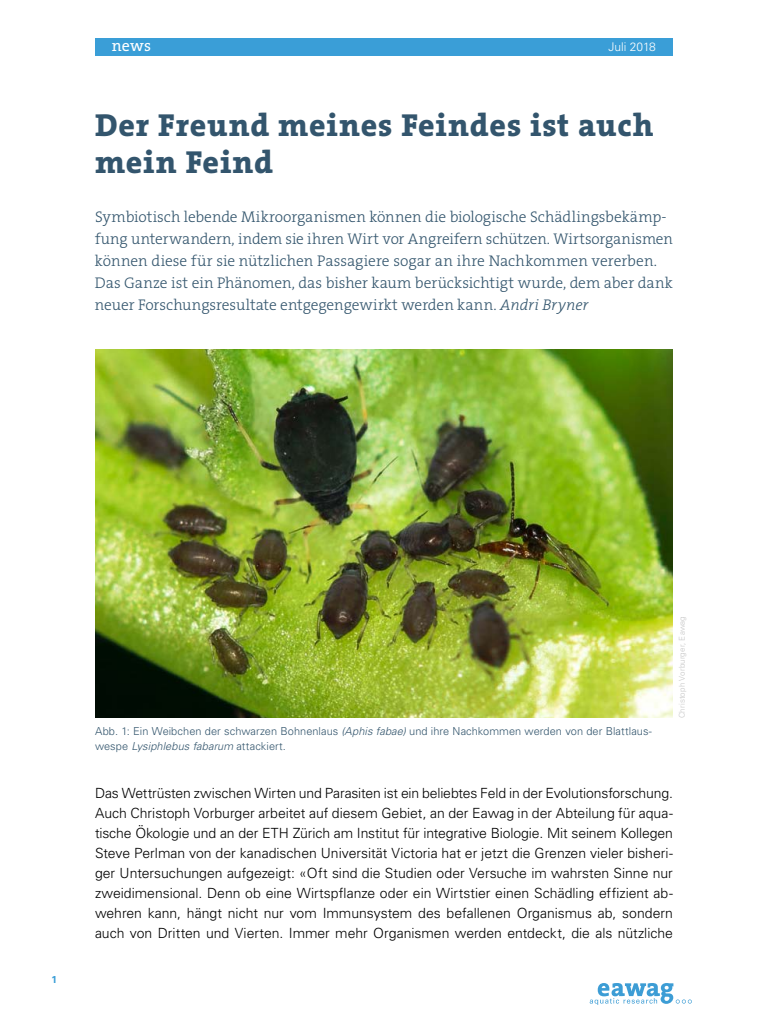
<style>
.page{position:relative;width:768px;height:1024px;background:#fff}
.page>*{position:absolute;margin:0;border:0;box-sizing:border-box;transform-origin:0 0}
.t1{font:800 32px/37px "The Serif B8";letter-spacing:.025em;color:#33556d}
.t2{font:16px "The Serif B5 Plain";color:#fff}
.t3{font:300 15.5px/22px "The Serif B3";letter-spacing:-.005em;color:#33556d}
.t4{font:300 14px/20px "Univers LT Std";color:#000;text-align:justify}
.t5{font:12px "Univers LT Std Light 2";color:#fff}
.t6{font:300 11px/15px "Univers LT Std";letter-spacing:.005em;color:#33556d}
.t7{font:700 10px "Univers LT Std";color:#3a9ed7}
.t8{font:300 8px "Univers LT Std";letter-spacing:.015em;color:#c6c6c6}
.s1{font-style:italic}
</style>
<div class="page">
<img style="left:95px;top:349px;width:578px;height:369px">
<div style="left:95px;top:38px;width:578px;height:17px;background:#3a9ed7"></div>
<svg style="left:590px;top:983px;width:102px;height:22px"></svg>
<p class="t2" style="left:112px;top:37px;width:41px">news</p>
<p class="t5" style="left:608px;top:39px;width:49px">Juli 2018</p>
<h1 class="t1" style="left:95px;top:107px;width:560px">Der Freund meines Feindes ist auch mein Feind</h1>
<p class="t3" style="left:95px;top:206px;width:580px">Symbiotisch lebende Mikroorganismen können die biologische Schädlingsbekämp&shy;fung unterwandern, indem sie ihren Wirt vor Angreifern schützen. Wirtsorganismen können diese für sie nützlichen Passagiere sogar an ihre Nachkommen vererben.<br>Das Ganze ist ein Phänomen, das bisher kaum berücksichtigt wurde, dem aber dank neuer Forschungsresultate entgegengewirkt werden kann. <span class="s1">Andri Bryner</span></p>
<p class="t7" style="left:51px;top:974px;width:7px">1</p>
<p class="t6" style="left:95px;top:724px;width:558px">Abb. 1: Ein Weibchen der schwarzen Bohnenlaus <span class="s1">(Aphis fabae)</span> und ihre Nachkommen werden von der Blattlaus&shy;wespe <span class="s1">Lysiphlebus fabarum</span> attackiert.</p>
<p class="t8" style="left:677px;top:718px;width:103px;rotate:-90deg">Christoph Vorburger, Eawag</p>
<p class="t4" style="left:95px;top:783px;width:580px">Das Wettrüsten zwischen Wirten und Parasiten ist ein beliebtes Feld in der Evolutionsforschung.<br>Auch Christoph Vorburger arbeitet auf diesem Gebiet, an der Eawag in der Abteilung für aqua&shy;tische Ökologie und an der ETH Zürich am Institut für integrative Biologie. Mit seinem Kollegen Steve Perlman von der kanadischen Universität Victoria hat er jetzt die Grenzen vieler bisheri&shy;ger Untersuchungen aufgezeigt: «Oft sind die Studien oder Versuche im wahrsten Sinne nur zweidimensional. Denn ob eine Wirtspflanze oder ein Wirtstier einen Schädling effizient ab&shy;wehren kann, hängt nicht nur vom Immunsystem des befallenen Organismus ab, sondern auch von Dritten und Vierten. Immer mehr Organismen werden entdeckt, die als nützliche</p>
</div>
